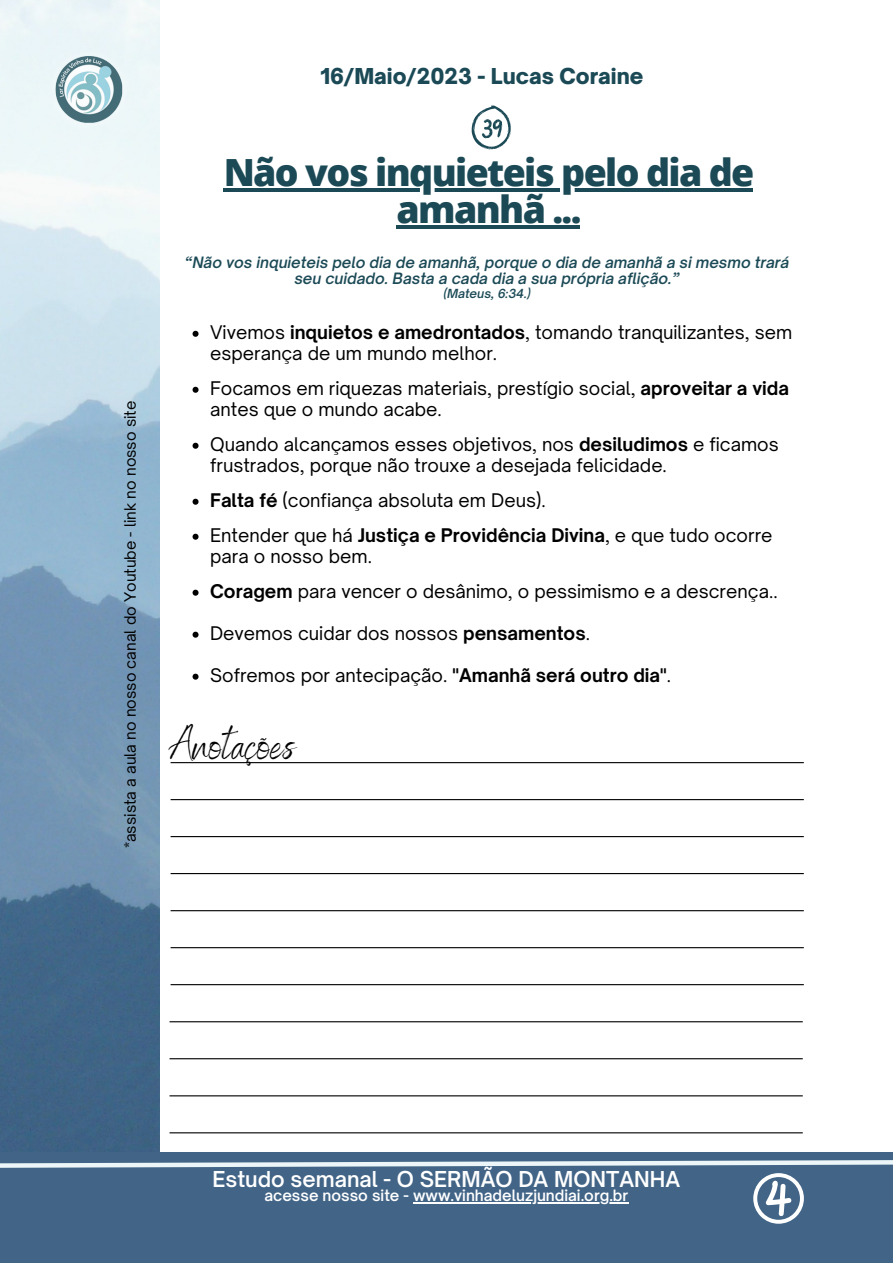
<style>
.page{position:relative;width:893px;height:1264px;background:#fff}
.page>*{position:absolute;margin:0;border:0;box-sizing:border-box;transform-origin:0 0}
.t1{font:44.1px "Benedict";color:#000}
.t2{font:800 37.5px/37px "Open Sans";letter-spacing:-.045em;color:#1b4a56;text-align:center}
.t3{font:600 21px "Open Sauce One";color:#fff}
.t4{font:900 21px "Open Sauce One";color:#1b4a56}
.t5{font:18px/21px "Open Sauce One";color:#000}
.t6{font:italic 600 15px/16px "Open Sauce One";color:#1b4a56;text-align:center}
.t7{font:15px "Open Sauce One";color:#000}
.t8{font:600 15px "Open Sauce One";color:#fff}
.t9{font:italic 600 12px "Open Sauce One";color:#1b4a56}
.s1{font-weight:700}
</style>
<div class="page">
<img style="left:0;top:0;width:160px;height:1151px">
<div style="left:0;top:1151px;width:892px;height:111px;background:#426587"></div>
<img style="left:45px;top:43px;width:88px;height:92px">
<svg style="left:0;top:1160px;width:892px;height:63px"></svg>
<hr style="left:170px;top:762px;width:633px;height:1px;background:#000">
<hr style="left:170px;top:799px;width:633px;height:1px;background:#000">
<hr style="left:170px;top:836px;width:633px;height:1px;background:#000">
<hr style="left:170px;top:873px;width:633px;height:1px;background:#000">
<hr style="left:170px;top:910px;width:633px;height:1px;background:#000">
<hr style="left:170px;top:947px;width:633px;height:1px;background:#000">
<hr style="left:170px;top:984px;width:633px;height:1px;background:#000">
<hr style="left:169px;top:1021px;width:633px;height:1px;background:#000">
<hr style="left:169px;top:1058px;width:633px;height:1px;background:#000">
<hr style="left:169px;top:1095px;width:633px;height:1px;background:#000">
<hr style="left:169px;top:1132px;width:633px;height:1px;background:#000">
<svg style="left:471px;top:106px;width:40px;height:44px"></svg>
<svg style="left:192px;top:331px;width:6px;height:6px"></svg>
<svg style="left:192px;top:387px;width:6px;height:6px"></svg>
<svg style="left:192px;top:443px;width:6px;height:6px"></svg>
<svg style="left:192px;top:498px;width:6px;height:6px"></svg>
<svg style="left:192px;top:533px;width:6px;height:6px"></svg>
<svg style="left:192px;top:589px;width:6px;height:6px"></svg>
<svg style="left:192px;top:631px;width:6px;height:6px"></svg>
<svg style="left:192px;top:673px;width:6px;height:6px"></svg>
<hr style="left:224px;top:188px;width:528px;height:4px;background:#1b4a56">
<hr style="left:396px;top:225px;width:184px;height:4px;background:#1b4a56">
<hr style="left:413px;top:1202px;width:215px;height:1px;background:#fff">
<p class="t7" style="left:121px;top:848px;width:449px;rotate:-90deg">*assista a aula no nosso canal do Youtube - link no nosso site</p>
<p class="t4" style="left:320px;top:63px;width:324px">16/Maio/2023 - Lucas Coraine</p>
<p class="t2" style="left:224px;top:153px;width:532px">Não vos inquieteis pelo dia de amanhã ...</p>
<p class="t6" style="left:185px;top:254px;width:606px">“Não vos inquieteis pelo dia de amanhã, porque o dia de amanhã a si mesmo trará seu cuidado. Basta a cada dia a sua própria aflição.”</p>
<p class="t9" style="left:443px;top:286px;width:89px">(Mateus, 6:34.)</p>
<p class="t5" style="left:210px;top:321px;width:583px">Vivemos <span class="s1">inquietos e amedrontados</span>, tomando tranquilizantes, sem esperança de um mundo melhor.</p>
<p class="t5" style="left:210px;top:377px;width:580px">Focamos em riquezas materiais, prestígio social, <span class="s1">aproveitar a vida </span>antes que o mundo acabe.</p>
<p class="t5" style="left:210px;top:433px;width:570px">Quando alcançamos esses objetivos, nos <span class="s1">desiludimos</span> e ficamos frustrados, porque não trouxe a desejada felicidade.</p>
<p class="t5" style="left:210px;top:489px;width:337px"><span class="s1">Falta fé</span> (confiança absoluta em Deus).</p>
<p class="t5" style="left:210px;top:524px;width:564px">Entender que há <span class="s1">Justiça e Providência Divina</span>, e que tudo ocorre para o nosso bem.</p>
<p class="t5" style="left:210px;top:580px;width:569px"><span class="s1">Coragem</span> para vencer o desânimo, o pessimismo e a descrença..</p>
<p class="t5" style="left:210px;top:622px;width:381px">Devemos cuidar dos nossos <span class="s1">pensamentos</span>.</p>
<p class="t5" style="left:210px;top:664px;width:462px">Sofremos por antecipação. <span class="s1">"Amanhã será outro dia"</span>.</p>
<p class="t1" style="left:170px;top:716px;width:125px">Anotações</p>
<p class="t3" style="left:212px;top:1165px;width:469px">Estudo semanal - O SERMÃO DA MONTANHA</p>
<p class="t8" style="left:264px;top:1186px;width:365px">acesse nosso site - www.vinhadeluzjundiai.org.br</p>
</div>
